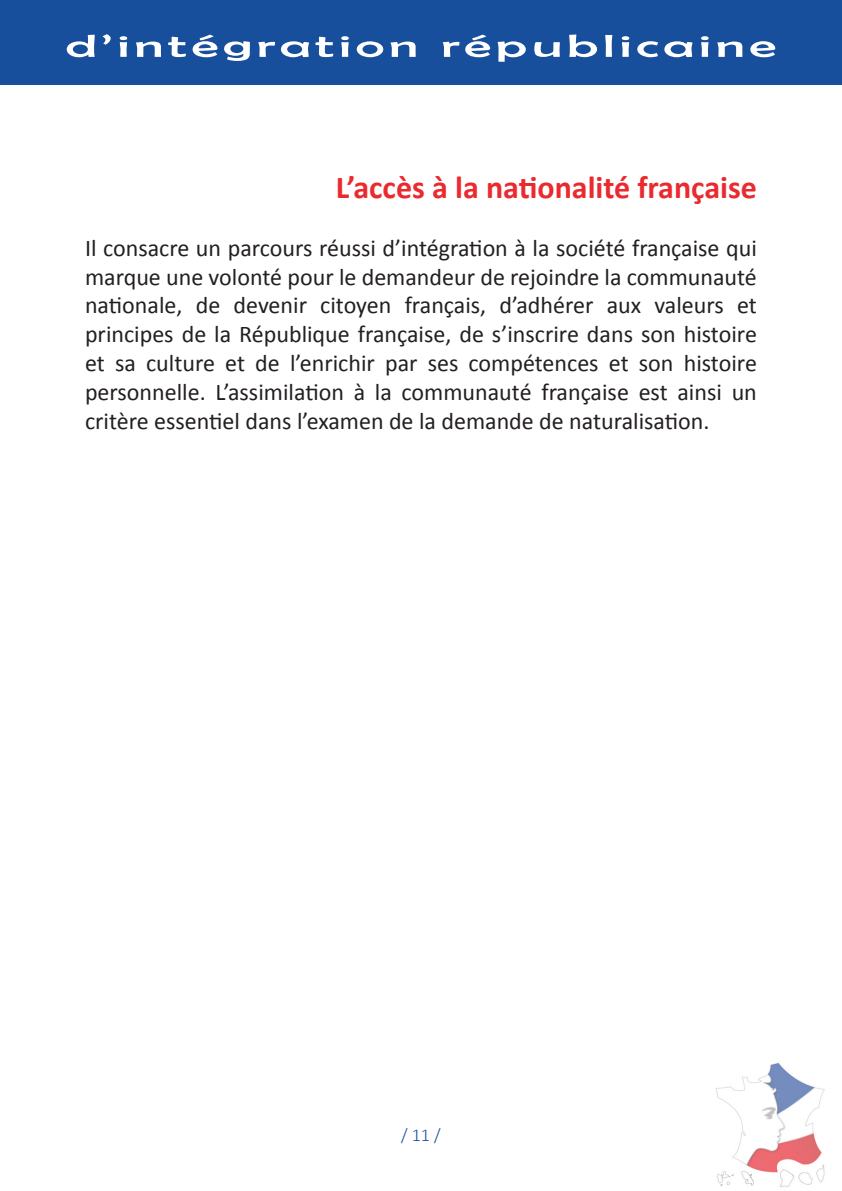
<style>
.page{position:relative;width:842px;height:1191px;background:#fff}
.page>*{position:absolute;margin:0;border:0;box-sizing:border-box;transform-origin:0 0}
.t1{font:700 32px "Calibri";color:#ea2a2e}
.t2{font:32px "Berlin Sans FB";letter-spacing:.08em;color:#fff;scale:1.75 1}
.t3{font:24px/28.8px "Calibri";color:#231f20;text-align:justify}
.t4{font:300 18px "Calibri";color:#184f9c}
</style>
<div class="page">
<div style="left:0;top:0;width:842px;height:85px;background:#184f9c"></div>
<img style="left:716px;top:1062px;width:109px;height:125px">
<h1 class="t2" style="left:66px;top:28px;width:408px">d’intégration républicaine</h1>
<p class="t1" style="left:336px;top:167px;width:422px">L’accès à la nationalité française</p>
<p class="t3" style="left:85px;top:233px;width:673px">Il consacre un parcours réussi d’intégration à la société française qui marque une volonté pour le demandeur de rejoindre la communauté nationale, de devenir citoyen français, d’adhérer aux valeurs et principes de la République française, de s’inscrire dans son histoire et sa culture et de l’enrichir par ses compétences et son histoire personnelle. L’assimilation à la communauté française est ainsi un critère essentiel dans l’examen de la demande de naturalisation.</p>
<p class="t4" style="left:401px;top:1123px;width:41px">/ 11 /</p>
</div>
